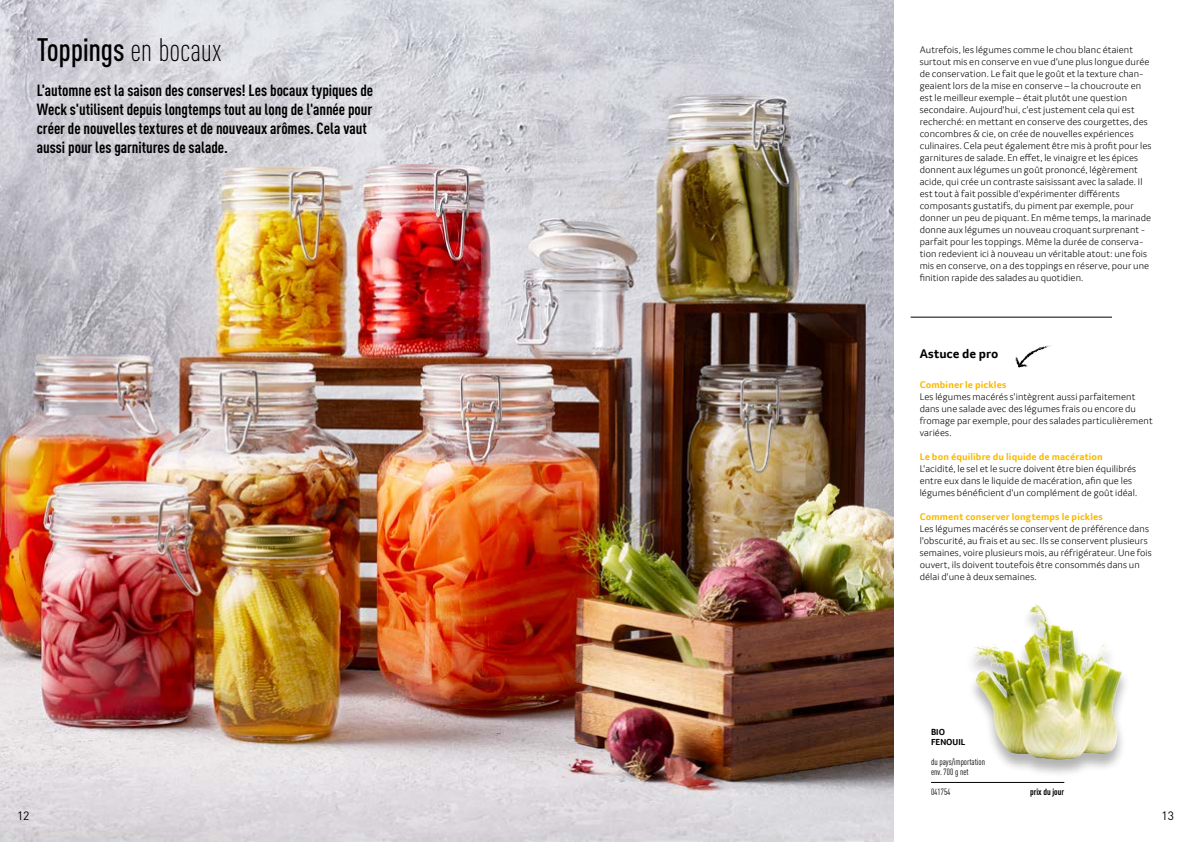
<style>
.page{position:relative;width:1191px;height:842px;background:#fff}
.page>*{position:absolute;margin:0;border:0;box-sizing:border-box;transform-origin:0 0}
.handfont{font:500 condensed 32px "DIN Pro";letter-spacing:-.01em;color:#000}
.Titel_Redaktion{font:700 condensed 16px/19.2px "DIN Pro";color:#000}
.Fliesstext_Redaktion{font:700 13px "Transgourmet";color:#000}
.t1{font:12px "DIN Pro";color:#000}
.Fliesstext_Redaktion-2{font:300 10px/12px "Transgourmet";letter-spacing:.01em;color:#000}
.Fliesstext_Redaktion-3{font:700 10px "Transgourmet";letter-spacing:.01em;color:#fbba00}
.grundtext_d{font:condensed 9px "DIN Pro";color:#000}
.Titel{font:700 9px/10px "Transgourmet";color:#000}
.art-nr_Einheit{font:700 condensed 9px "DIN Pro";color:#000}
.art-nr_Einheit-2{font:condensed 9px "DIN Pro";color:#000}
.s1{font-weight:300}
</style>
<div class="page">
<img style="left:0;top:0;width:893px;height:841px">
<svg style="left:1015px;top:345px;width:37px;height:23px"></svg>
<div style="left:961px;top:604px;width:169px;height:174px;background:#000;opacity:.3"></div>
<img style="left:1028px;top:604px;width:16px;height:15px">
<hr style="left:931px;top:782px;width:133px;height:1px;background:#000">
<hr style="left:910px;top:317px;width:202px;height:1px;background:#000">
<p class="handfont" style="left:37px;top:26px;width:186px">Toppings <span class="s1">en bocaux</span></p>
<p class="Titel_Redaktion" style="left:37px;top:79px;width:338px">L'automne est la saison des conserves! Les bocaux typiques de<br>Weck s'utilisent depuis longtemps tout au long de l'année pour</p>
<p class="Titel_Redaktion" style="left:37px;top:117px;width:331px">créer de nouvelles textures et de nouveaux arômes. Cela vaut</p>
<p class="Titel_Redaktion" style="left:37px;top:136px;width:192px">aussi pour les garnitures de salade.</p>
<p class="t1" style="left:17px;top:806px;width:14px">12</p>
<p class="Fliesstext_Redaktion-2" style="left:919px;top:44px;width:233px">Autrefois, les légumes comme le chou blanc étaient surtout mis en conserve en vue d'une plus longue durée de conservation. Le fait que le goût et la texture chan&shy;geaient lors de la mise en conserve – la choucroute en est le meilleur exemple – était plutôt une question secondaire. Aujourd'hui, c'est justement cela qui est recherché: en mettant en conserve des courgettes, des concombres &amp; cie, on crée de nouvelles expériences culinaires. Cela peut également être mis à profit pour les garnitures de salade. En effet, le vinaigre et les épices donnent aux légumes un goût prononcé, légèrement acide, qui crée un contraste saisissant avec la salade. Il est tout à fait possible d'expérimenter différents composants gustatifs, du piment par exemple, pour donner un peu de piquant. En même temps, la marinade donne aux légumes un nouveau croquant surprenant - parfait pour les toppings. Même la durée de conserva&shy;tion redevient ici à nouveau un véritable atout: une fois mis en conserve, on a des toppings en réserve, pour une finition rapide des salades au quotidien.</p>
<p class="Fliesstext_Redaktion" style="left:919px;top:346px;width:80px">Astuce de pro</p>
<p class="Fliesstext_Redaktion-3" style="left:919px;top:379px;width:88px">Combiner le pickles</p>
<p class="Fliesstext_Redaktion-2" style="left:919px;top:391px;width:234px">Les légumes macérés s'intègrent aussi parfaitement dans une salade avec des légumes frais ou encore du fromage par exemple, pour des salades particulièrement variées.</p>
<p class="Fliesstext_Redaktion-3" style="left:919px;top:451px;width:185px">Le bon équilibre du liquide de macération</p>
<p class="Fliesstext_Redaktion-2" style="left:919px;top:463px;width:219px">L'acidité, le sel et le sucre doivent être bien équilibrés entre eux dans le liquide de macération, afin que les légumes bénéficient d'un complément de goût idéal.</p>
<p class="Fliesstext_Redaktion-3" style="left:919px;top:511px;width:185px">Comment conserver longtemps le pickles</p>
<p class="Fliesstext_Redaktion-2" style="left:919px;top:523px;width:234px">Les légumes macérés se conservent de préférence dans l'obscurité, au frais et au sec. Ils se conservent plusieurs semaines, voire plusieurs mois, au réfrigérateur. Une fois ouvert, ils doivent toutefois être consommés dans un délai d'une à deux semaines.</p>
<p class="Titel" style="left:931px;top:727px;width:36px">BIO<br>FENOUIL</p>
<p class="grundtext_d" style="left:931px;top:756px;width:56px">du pays/importation</p>
<p class="grundtext_d" style="left:931px;top:766px;width:39px">env. 700 g net</p>
<p class="art-nr_Einheit-2" style="left:931px;top:786px;width:21px">041754</p>
<p class="art-nr_Einheit" style="left:1030px;top:785px;width:36px">prix du jour</p>
<p class="t1" style="left:1161px;top:806px;width:14px">13</p>
</div>
